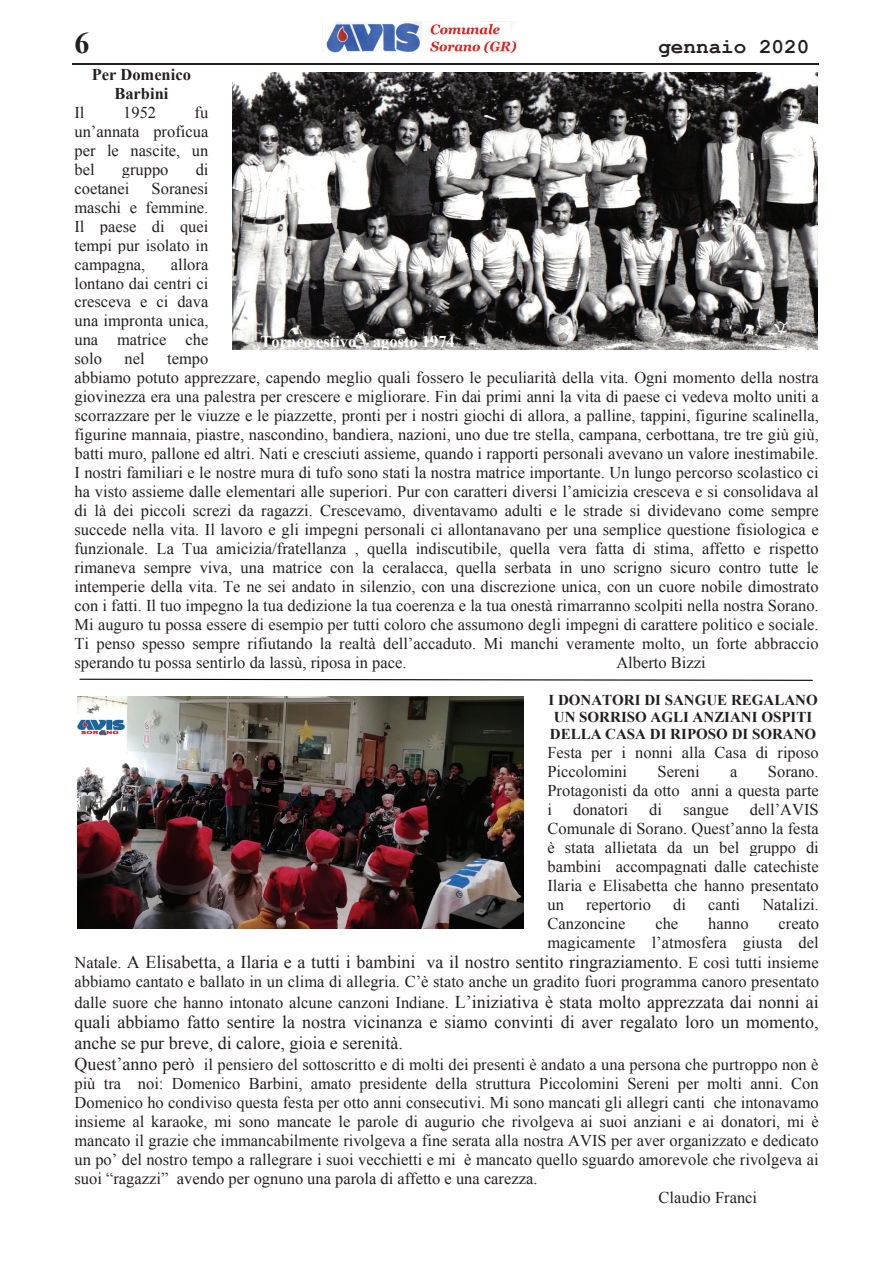
<style>
.page{position:relative;width:893px;height:1263px;background:#fff}
.page>*{position:absolute;margin:0;border:0;box-sizing:border-box;transform-origin:0 0}
.t1{font:700 30px "Times New Roman";color:#231f20}
.t2{font:700 21px "Courier New";color:#231f20}
.t3{font:18px/20.7px "Times New Roman";color:#231f20}
.t4{font:16.5px/18.9px "Times New Roman";color:#231f20;text-align:justify}
.t5{font:700 16.5px "Times New Roman";color:#fff}
.t6{font:700 16.5px/18.9px "Times New Roman";color:#231f20;text-align:center}
.t7{font:700 15px/17.2px "Times New Roman";color:#231f20}
.s1{font-size:16.5px}
.s2{font-size:18px}
</style>
<div class="page">
<img style="left:322px;top:21px;width:195px;height:32px">
<hr style="left:72px;top:64px;width:747px;height:1px;background:#231f20">
<img style="left:233px;top:73px;width:585px;height:276px">
<img style="left:77px;top:697px;width:446px;height:231px">
<svg style="left:79px;top:678px;width:734px;height:3px"></svg>
<h1 class="t1" style="left:74px;top:22px;width:16px">6</h1>
<p class="t2" style="left:658px;top:33px;width:153px">gennaio 2020</p>
<p class="t6" style="left:92px;top:65px;width:101px">Per Domenico<br>Barbini</p>
<p class="t4" style="left:74px;top:103px;width:12px">Il</p>
<p class="t4" style="left:123px;top:103px;width:35px">1952</p>
<p class="t4" style="left:74px;top:102px;width:135px;text-indent:120px">fu un’annata proficua per le nascite, un bel</p>
<p class="t4" style="left:122px;top:159px;width:48px">gruppo</p>
<p class="t4" style="left:196px;top:159px;width:14px">di</p>
<p class="t4" style="left:74px;top:178px;width:56px">coetanei</p>
<p class="t4" style="left:74px;top:178px;width:135px;text-indent:77px">Soranesi maschi e femmine.<br>Il paese di quei tempi pur isolato in campagna,</p>
<p class="t4" style="left:74px;top:254px;width:136px;text-indent:96px">allora lontano dai centri ci cresceva e ci dava una impronta unica, una matrice che solo</p>
<p class="t5" style="left:261px;top:330px;width:196px">Torneo estivo – agosto 1974</p>
<p class="t4" style="left:125px;top:349px;width:22px">nel</p>
<p class="t4" style="left:74px;top:349px;width:746px;text-align:left;text-indent:93px">tempo<br>abbiamo potuto apprezzare, capendo meglio quali fossero le peculiarità della vita. Ogni momento della nostra giovinezza era una palestra per crescere e migliorare. Fin dai primi anni la vita di paese ci vedeva molto uniti a scorrazzare per le viuzze e le piazzette, pronti per i nostri giochi di allora, a palline, tappini, figurine scalinella, figurine mannaia, piastre, nascondino, bandiera, nazioni, uno due tre stella, campana, cerbottana, tre tre giù giù, batti muro, pallone ed altri. Nati e cresciuti assieme, quando i rapporti personali avevano un valore inestimabile.<br>I nostri familiari e le nostre mura di tufo sono stati la nostra matrice importante. Un lungo percorso scolastico ci ha visto assieme dalle elementari alle superiori. Pur con caratteri diversi l’amicizia cresceva e si consolidava al di là dei piccoli screzi da ragazzi. Crescevamo, diventavamo adulti e le strade si dividevano come sempre succede nella vita. Il lavoro e gli impegni personali ci allontanavano per una semplice questione fisiologica e funzionale. La Tua amicizia/fratellanza , quella indiscutibile, quella vera fatta di stima, affetto e rispetto rimaneva sempre viva, una matrice con la ceralacca, quella serbata in uno scrigno sicuro contro tutte le intemperie della vita. Te ne sei andato in silenzio, con una discrezione unica, con un cuore nobile dimostrato con i fatti. Il tuo impegno la tua dedizione la tua coerenza e la tua onestà rimarranno scolpiti nella nostra Sorano.<br>Mi auguro tu possa essere di esempio per tutti coloro che assumono degli impegni di carattere politico e sociale.<br>Ti penso spesso sempre rifiutando la realtà dell’accaduto. Mi manchi veramente molto, un forte abbraccio sperando tu possa sentirlo da lassù, riposa in pace.</p>
<p class="t4" style="left:616px;top:653px;width:91px">Alberto Bizzi</p>
<p class="t7" style="left:548px;top:691px;width:271px">I DONATORI DI SANGUE REGALANO<br>UN SORRISO AGLI ANZIANI OSPITI<br>DELLA CASA DI RIPOSO DI SORANO</p>
<p class="t4" style="left:547px;top:742px;width:273px">Festa per i nonni alla Casa di riposo<br>Piccolomini</p>
<p class="t4" style="left:658px;top:761px;width:44px">Sereni</p>
<p class="t4" style="left:730px;top:761px;width:9px">a</p>
<p class="t4" style="left:547px;top:761px;width:273px;text-indent:220px">Sorano.<br>Protagonisti da otto anni a questa parte i</p>
<p class="t4" style="left:547px;top:799px;width:273px;text-indent:202px">dell’AVIS Comunale di Sorano. Quest’anno la festa è stata allietata da un bel gruppo di bambini accompagnati dalle catechiste Ilaria e Elisabetta che hanno presentato un</p>
<p class="t4" style="left:573px;top:799px;width:57px">donatori</p>
<p class="t4" style="left:649px;top:799px;width:14px">di</p>
<p class="t4" style="left:683px;top:799px;width:47px">sangue</p>
<p class="t4" style="left:586px;top:894px;width:66px">repertorio</p>
<p class="t4" style="left:673px;top:894px;width:14px">di</p>
<p class="t4" style="left:708px;top:894px;width:33px">canti</p>
<p class="t4" style="left:762px;top:894px;width:58px">Natalizi.</p>
<p class="t4" style="left:547px;top:913px;width:79px">Canzoncine</p>
<p class="t4" style="left:655px;top:913px;width:24px">che</p>
<p class="t4" style="left:708px;top:913px;width:42px">hanno</p>
<p class="t4" style="left:547px;top:913px;width:273px;text-align:right">creato<br>magicamente l’atmosfera giusta del</p>
<p class="t3" style="left:74px;top:951px;width:746px"><span class="s1">Natale.</span> A Elisabetta, a Ilaria e a tutti i bambini va il nostro sentito ringraziamento. <span class="s1">E così tutti insieme</span></p>
<p class="t4" style="left:74px;top:971px;width:746px;line-height:20.4px">abbiamo cantato e ballato in un clima di allegria. C’è stato anche un gradito fuori programma canoro presentato dalle suore che hanno intonato alcune canzoni Indiane. <span class="s2">L’iniziativa è stata molto apprezzata dai nonni ai</span></p>
<p class="t3" style="left:74px;top:1011px;width:746px">quali abbiamo fatto sentire la nostra vicinanza e siamo convinti di aver regalato loro un momento, anche se pur breve, di calore, gioia e serenità.</p>
<p class="t4" style="left:74px;top:1054px;width:746px"><span class="s2">Quest’anno però</span> il pensiero del sottoscritto e di molti dei presenti è andato a una persona che purtroppo non è</p>
<p class="t4" style="left:74px;top:1074px;width:746px">più tra noi: Domenico Barbini, amato presidente della struttura Piccolomini Sereni per molti anni. Con</p>
<p class="t4" style="left:74px;top:1093px;width:746px">Domenico ho condiviso questa festa per otto anni consecutivi. Mi sono mancati gli allegri canti che intonavamo</p>
<p class="t4" style="left:74px;top:1112px;width:746px">insieme al karaoke, mi sono mancate le parole di augurio che rivolgeva ai suoi anziani e ai donatori, mi è</p>
<p class="t4" style="left:74px;top:1131px;width:746px">mancato il grazie che immancabilmente rivolgeva a fine serata alla nostra AVIS per aver organizzato e dedicato</p>
<p class="t4" style="left:74px;top:1149px;width:746px">un po’ del nostro tempo a rallegrare i suoi vecchietti e mi è mancato quello sguardo amorevole che rivolgeva ai</p>
<p class="t4" style="left:74px;top:1168px;width:465px">suoi “ragazzi” avendo per ognuno una parola di affetto e una carezza.</p>
<p class="t4" style="left:659px;top:1187px;width:100px">Claudio Franci</p>
</div>
